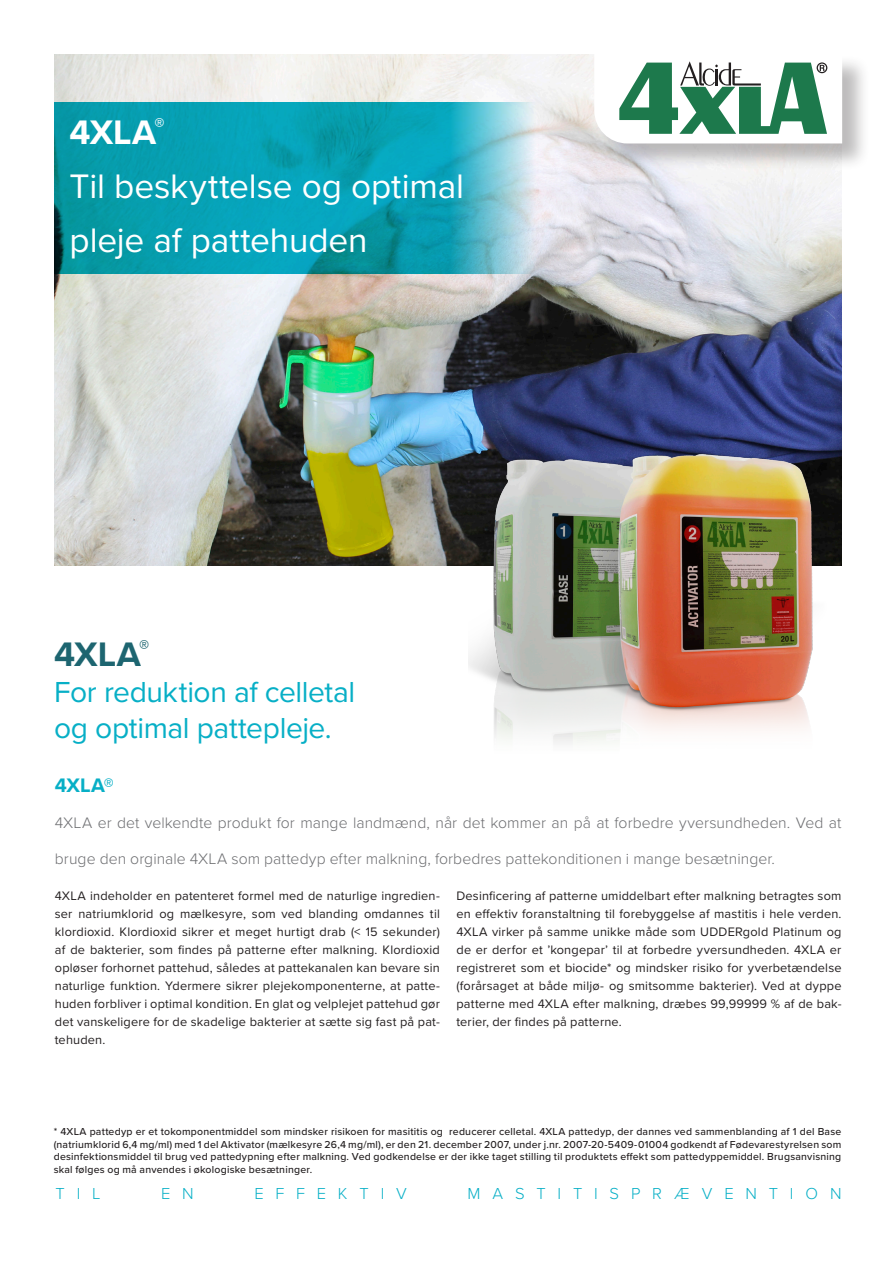
<style>
.page{position:relative;width:893px;height:1263px;background:#fff}
.page>*{position:absolute;margin:0;border:0;box-sizing:border-box;transform-origin:0 0}
.Heading_Avenir_heavy{font:35.25px/54px "Proxima Nova";letter-spacing:-.005em;color:#fff}
.Heading_Avenir_heavy-2{font:700 35.25px "Proxima Nova";color:#1d6570}
.Heading_Avenir_heavy-3{font:700 35.25px "Proxima Nova";color:#fff}
.Heading_Avenir_heavy-4{font:30px "Proxima Nova";letter-spacing:-.015em;color:#07afc6}
.Heading_Avenir_Heavy{font:700 20.25px "Proxima Nova";color:#07afc6}
.t1{font:300 16.5px "Proxima Nova";letter-spacing:.715em;color:#07afc6}
.Intro_Avenir_Light_1{font:300 15.75px "Proxima Nova";letter-spacing:.005em;color:#6c6d70}
.Tekst_Avenir_Book_8{font:12.75px/18px "Proxima Nova";letter-spacing:.015em;color:#231f20;text-align:justify}
.Onderschrift{font:500 10.5px/12.6px "Proxima Nova";letter-spacing:.02em;color:#231f20;text-align:justify}
</style>
<div class="page">
<img style="left:55px;top:54px;width:786px;height:512px">
<img style="left:468px;top:331px;width:373px;height:413px">
<div style="left:594px;top:54px;width:276px;height:117px;background:#231f20;opacity:.3"></div>
<svg style="left:594px;top:54px;width:248px;height:89px"></svg>
<svg style="left:54px;top:102px;width:485px;height:171px;background:#1ba4b6"></svg>
<p class="Heading_Avenir_heavy-3" style="left:70px;top:106px;width:97px">4XLA<sup>®</sup></p>
<p class="Heading_Avenir_heavy" style="left:70px;top:158px;width:396px">Til beskyttelse og optimal pleje af pattehuden</p>
<p class="Heading_Avenir_heavy-2" style="left:54px;top:628px;width:97px">4XLA<sup>®</sup></p>
<p class="Heading_Avenir_heavy-4" style="left:54px;top:670px;width:303px">For reduktion af celletal</p>
<p class="Heading_Avenir_heavy-4" style="left:54px;top:706px;width:279px">og optimal pattepleje.</p>
<p class="Heading_Avenir_Heavy" style="left:55px;top:770px;width:61px">4XLA®</p>
<p class="Intro_Avenir_Light_1" style="left:55px;top:811px;width:788px">4XLA er det velkendte produkt for mange landmænd, når det kommer an på at forbedre yversundheden. Ved at</p>
<p class="Intro_Avenir_Light_1" style="left:55px;top:847px;width:722px">bruge den orginale 4XLA som pattedyp efter malkning, forbedres pattekonditionen i mange besætninger.</p>
<p class="Tekst_Avenir_Book_8" style="left:55px;top:886px;width:387px">4XLA indeholder en patenteret formel med de naturlige ingredien&shy;ser natriumklorid og mælkesyre, som ved blanding omdannes til klordioxid. Klordioxid sikrer et meget hurtigt drab (&lt; 15 sekunder) af de bakterier, som findes på patterne efter malkning. Klordioxid opløser forhornet pattehud, således at pattekanalen kan bevare sin naturlige funktion. Ydermere sikrer plejekomponenterne, at patte&shy;huden forbliver i optimal kondition. En glat og velplejet pattehud gør det vanskeligere for de skadelige bakterier at sætte sig fast på pat&shy;tehuden.</p>
<p class="Tekst_Avenir_Book_8" style="left:456px;top:886px;width:387px">Desinficering af patterne umiddelbart efter malkning betragtes som en effektiv foranstaltning til forebyggelse af mastitis i hele verden.<br>4XLA virker på samme unikke måde som UDDERgold Platinum og de er derfor et ’kongepar’ til at forbedre yversundheden. 4XLA er registreret som et biocide* og mindsker risiko for yverbetændelse (forårsaget at både miljø- og smitsomme bakterier). Ved at dyppe patterne med 4XLA efter malkning, dræbes 99,99999 % af de bak&shy;terier, der findes på patterne.</p>
<p class="Onderschrift" style="left:54px;top:1125px;width:789px">* 4XLA pattedyp er et tokomponentmiddel som mindsker risikoen for masititis og reducerer celletal. 4XLA pattedyp, der dannes ved sammenblanding af 1 del Base (natriumklorid 6,4 mg/ml) med 1 del Aktivator (mælkesyre 26,4 mg/ml), er den 21. december 2007, under j.nr. 2007-20-5409-01004 godkendt af Fødevarestyrelsen som desinfektionsmiddel til brug ved pattedypning efter malkning. Ved godkendelse er der ikke taget stilling til produktets effekt som pattedyppemiddel. Brugsanvisning skal følges og må anvendes i økologiske besætninger.</p>
<p class="t1" style="left:56px;top:1181px;width:47px">TIL</p>
<p class="t1" style="left:161px;top:1181px;width:34px">E N</p>
<p class="t1" style="left:254px;top:1181px;width:154px">EFFEKTIV</p>
<p class="t1" style="left:468px;top:1181px;width:375px">MASTITISPRÆVENTION</p>
</div>
